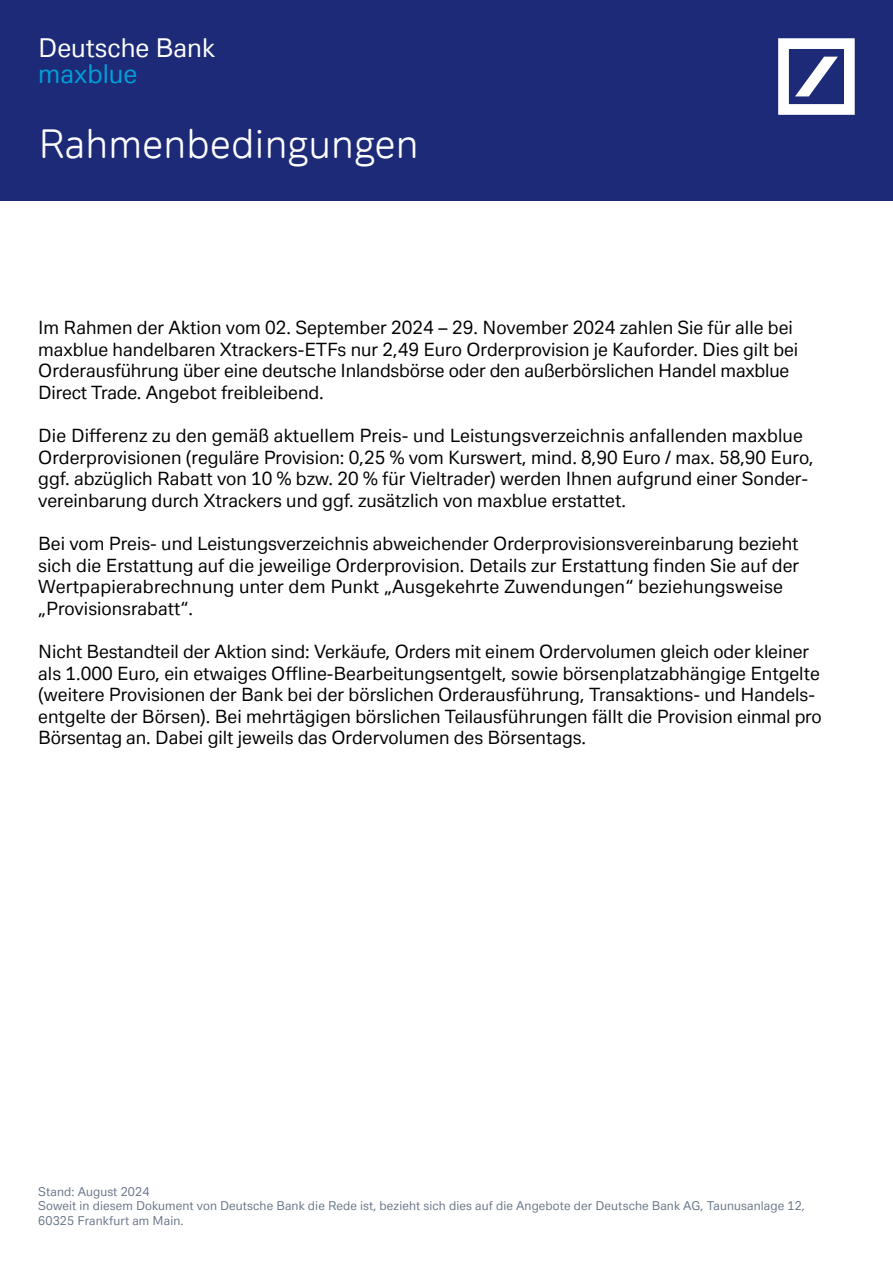
<style>
.page{position:relative;width:893px;height:1263px;background:#fff}
.page>*{position:absolute;margin:0;border:0;box-sizing:border-box;transform-origin:0 0}
.t1{font:39px "Deutsche Bank Display";color:#fff}
.t2{font:25.5px "Deutsche Bank Text";color:#fff}
.t3{font:25.5px "Deutsche Bank Text";color:#009ed9}
.t4{font:18px/21.6px "Deutsche Bank Text";color:#000}
.t5{font:12px/14.4px "Deutsche Bank Text";letter-spacing:.01em;color:#687688}
</style>
<div class="page">
<div style="left:0;top:0;width:893px;height:201px;background:#1d2a77"></div>
<svg style="left:778px;top:38px;width:77px;height:77px"></svg>
<h2 class="t2" style="left:38px;top:32px;width:178px">Deutsche Bank</h2>
<h2 class="t3" style="left:38px;top:57px;width:101px">maxblue</h2>
<h1 class="t1" style="left:38px;top:119px;width:382px">Rahmenbedingungen</h1>
<p class="t4" style="left:38px;top:316px;width:762px">Im Rahmen der Aktion vom 02. September 2024 – 29. November 2024 zahlen Sie für alle bei maxblue handelbaren Xtrackers-ETFs nur 2,49 Euro Orderprovision je Kauforder. Dies gilt bei Orderausführung über eine deutsche Inlandsbörse oder den außerbörslichen Handel maxblue Direct Trade. Angebot freibleibend.</p>
<p class="t4" style="left:38px;top:424px;width:777px">Die Differenz zu den gemäß aktuellem Preis- und Leistungsverzeichnis anfallenden maxblue Orderprovisionen (reguläre Provision: 0,25 % vom Kurswert, mind. 8,90 Euro / max. 58,90 Euro, ggf. abzüglich Rabatt von 10 % bzw. 20 % für Vieltrader) werden Ihnen aufgrund einer Sonder&shy;vereinbarung durch Xtrackers und ggf. zusätzlich von maxblue erstattet.</p>
<p class="t4" style="left:38px;top:532px;width:763px">Bei vom Preis- und Leistungsverzeichnis abweichender Orderprovisionsvereinbarung bezieht sich die Erstattung auf die jeweilige Orderprovision. Details zur Erstattung finden Sie auf der Wertpapierabrechnung unter dem Punkt „Ausgekehrte Zuwendungen“ beziehungsweise „Provisionsrabatt“.</p>
<p class="t4" style="left:38px;top:640px;width:785px">Nicht Bestandteil der Aktion sind: Verkäufe, Orders mit einem Ordervolumen gleich oder kleiner als 1.000 Euro, ein etwaiges Offline-Bearbeitungsentgelt, sowie börsenplatzabhängige Entgelte (weitere Provisionen der Bank bei der börslichen Orderausführung, Transaktions- und Handels&shy;entgelte der Börsen). Bei mehrtägigen börslichen Teilausführungen fällt die Provision einmal pro Börsentag an. Dabei gilt jeweils das Ordervolumen des Börsentags.</p>
<p class="t5" style="left:38px;top:1184px;width:768px">Stand: August 2024<br>Soweit in diesem Dokument von Deutsche Bank die Rede ist, bezieht sich dies auf die Angebote der Deutsche Bank AG, Taunusanlage 12,<br>60325 Frankfurt am Main.</p>
</div>
